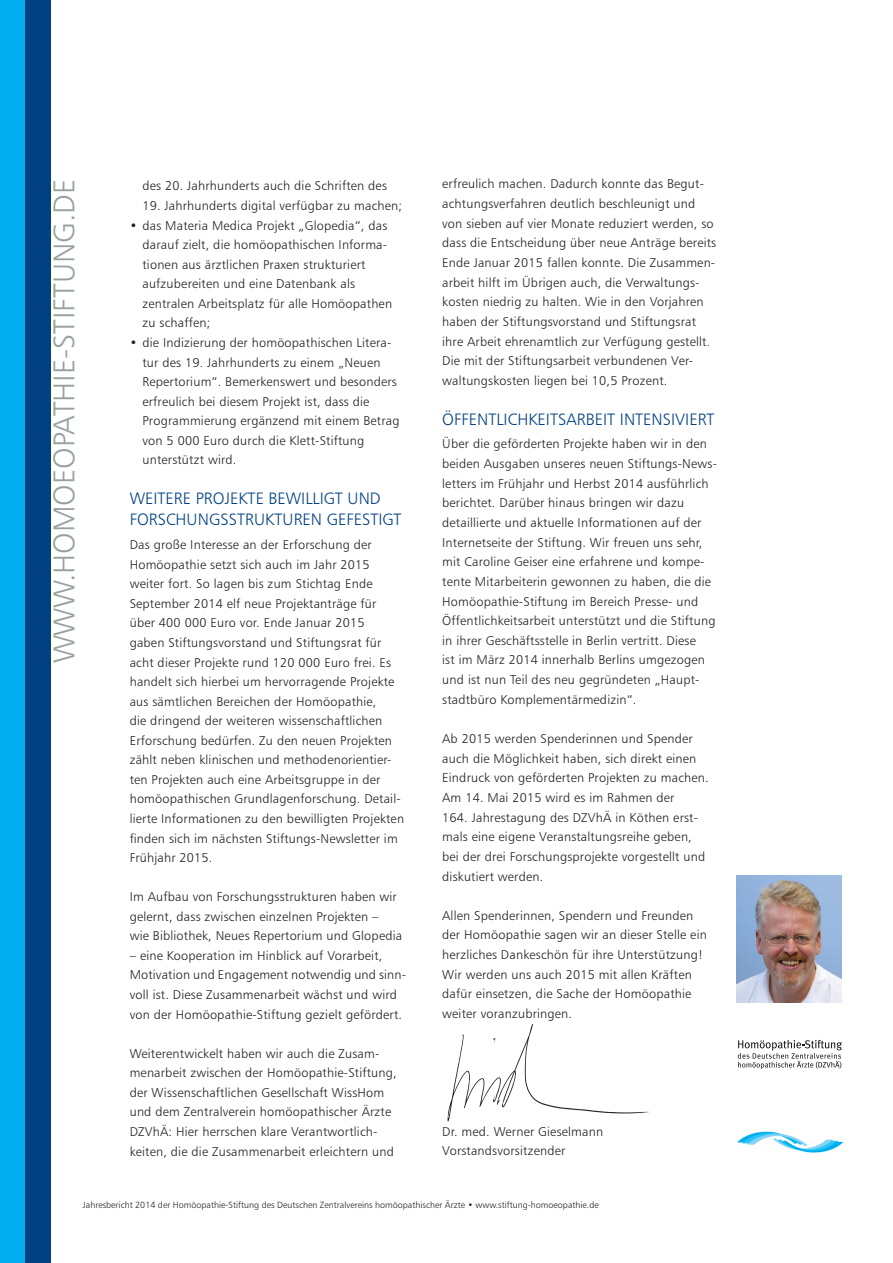
<style>
.page{position:relative;width:893px;height:1263px;background:#fff}
.page>*{position:absolute;margin:0;border:0;box-sizing:border-box;transform-origin:0 0}
.t1{font:30px "Humanist 777 BT Light B";color:#96a29c}
.t2{font:16.5px/21.6px "Humanist 777 BT Light B";color:#014081}
.t3{font:12.75px/19.5px "Humanist 777 BT Light B";letter-spacing:.015em;color:#231f20}
.t4{font:9px "Humanist 777 BT Light B";color:#231f20}
.s1{font-family:"Swiss 721 BT";font-weight:300}
</style>
<div class="page">
<img style="left:737px;top:1131px;width:107px;height:22px">
<svg style="left:738px;top:1040px;width:104px;height:29px"></svg>
<img style="left:737px;top:875px;width:105px;height:128px">
<div style="left:0;top:0;width:26px;height:1263px;background:#00aeef"></div>
<div style="left:26px;top:0;width:25px;height:1263px;background:#014081"></div>
<img style="left:447px;top:1024px;width:202px;height:98px">
<h1 class="t1" style="left:46px;top:663px;width:486px;rotate:-90deg">www.homoeopath ie-stiftung.de</h1>
<p class="t3" style="left:142px;top:176px;width:246px">des 20. Jahrhunderts auch die Schriften des</p>
<p class="t3" style="left:142px;top:196px;width:261px">19. Jahrhunderts digital verfügbar zu machen;</p>
<p class="t3" style="left:142px;top:215px;width:251px;text-indent:-13px">• das Materia Medica Projekt „Glopedia“, das darauf zielt, die homöopathischen I nforma&shy;tionen aus ärztlichen Praxen strukturiert aufzubereiten und eine Datenbank als zentralen Arbeitsplatz für alle Homöopathen zu schaffen;</p>
<p class="t3" style="left:142px;top:333px;width:259px;text-indent:-13px">• die Indizierung der homöopathischen Litera&shy;tur des 19. Jahrhunderts zu einem „Neuen Repertorium“. Bemerkenswert und besonders erfreulich bei diesem Projekt ist, dass die Programmierung ergänzend mit einem Betrag von 5 000 E uro durch die Klett-Stiftung unterstützt wird.</p>
<p class="t2" style="left:130px;top:487px;width:273px">Weitere Projekte bewilligt und<br>Forsch ungsstrukturen gefestigt</p>
<p class="t3" style="left:130px;top:535px;width:276px">Das große I nteresse an der E rforschung der Homöopathie setzt sich auch im Jahr 2015 weiter fort. So lagen bis zum Stichtag E nde September 2014 elf neue Projektanträge für über 400 000 Euro vor. Ende Januar 2015<br>gaben Stiftungsvorstand und Stiftungsrat für acht dieser Projekte rund 120 000 E uro frei. Es handelt sich hierbei um hervorragende Projekte aus sämtlichen Bereichen der Homöopathie,<br>die dringend der weiteren wissenschaftlichen<br>E rforschung bedürfen. Zu den neuen Projekten zählt neben klinischen und methodenorientier&shy;ten Projekten auch eine Arbeitsgruppe in der homöopathischen Grundlagenforschung. Detail&shy;lierte I nformationen zu den bewilligten Projekten finden sich im nächsten Stiftungs-Newsletter im Frühjahr 2015.</p>
<p class="t3" style="left:130px;top:887px;width:274px">I m Aufbau von Forschungsstrukturen haben wir gelernt, dass zwischen einzelnen Projekten <span class="s1">–<br></span>wie Bibliothek, Neues Repertorium und Glopedia</p>
<p class="t3" style="left:130px;top:945px;width:278px"><span class="s1">–</span> eine Kooperation im Hinblick auf Vorarbeit, Motivation und E ngagement notwendig und sinn&shy;voll ist. Diese Zusammenarbeit wächst und wird von der Homöopathie-Stiftung gezielt gefördert.</p>
<p class="t3" style="left:130px;top:1043px;width:269px">Weiterentwickelt haben wir auch die Zusam&shy;menarbeit zwischen der Homöopathie-Stiftung, der Wissenschaftlichen Gesellschaft WissHom und dem Zentralverein homöopathischer Ärzte DZVhÄ: Hier herrschen klare Verantwortlich&shy;keiten, die die Zusammenarbeit erleichtern und</p>
<p class="t3" style="left:442px;top:174px;width:276px">erfreulich machen. Dadurch konnte das Begut&shy;achtungsverfahren deutlich beschleunigt und von sieben auf vier Monate reduziert werden, so dass die E ntscheidung über neue Anträge bereits Ende Januar 2015 fallen konnte. Die Zusammen&shy;arbeit hilft im Übrigen auch, die Verwaltungs&shy;kosten niedrig zu halten. Wie in den Vorjahren haben der Stiftungsvorstand und Stiftungsrat ihre Arbeit ehrenamtlich zur Verfügung gestellt.<br>Die mit der Stiftungsarbeit verbundenen Ver&shy;waltungskosten liegen bei 10,5 Prozent.</p>
<p class="t2" style="left:442px;top:408px;width:274px">Öffentlich keitsarbeit intensiviert</p>
<p class="t3" style="left:442px;top:434px;width:276px">Über die geförderten Projekte haben wir in den beiden Ausgaben unseres neuen Stiftungs-N ews&shy;letters im Frühjahr und Herbst 2014 ausführlich berichtet. Darüber hinaus bringen wir dazu detaillierte und aktuelle I nformationen auf der<br>I nternetseite der Stiftung. Wir freuen uns sehr, mit Caroline Geiser eine erfahrene und kompe&shy;tente Mitarbeiterin gewonnen zu haben, die die Homöopathie-Stiftung im Bereich Presse- und Öffentlichkeitsarbeit unterstützt und die Stiftung in ihrer Geschäftsstelle in Berlin vertritt. Diese<br>ist im März 2014 innerhalb Berlins umgezogen und ist nun Teil des neu gegründeten „Haupt&shy;stadtbüro Komplementärmedizin“.</p>
<p class="t3" style="left:442px;top:728px;width:268px">Ab 2015 werden Spenderinnen und Spender auch die Möglichkeit haben, sich direkt einen<br>E indruck von geförderten Projekten zu machen.<br>Am 14. Mai 2015 wird es im Rahmen der<br>164. Jahrestagung des DZVhÄ in Köthen erst&shy;mals eine eigene Veranstaltungsreihe geben, bei der drei Forschungsprojekte vorgestellt und diskutiert werden.</p>
<p class="t3" style="left:442px;top:905px;width:266px">Allen Spenderinnen, Spendern und Freunden der Homöopathie sagen wir an dieser Stelle ein herzliches Dankeschön für ihre U nterstützung!<br>Wir werden uns auch 2015 mit allen Kräften dafür einsetzen, die Sache der Homöopathie weiter voranzubringen.</p>
<p class="t3" style="left:442px;top:1121px;width:162px">Dr. med. Werner Gieselmann<br>Vorstandsvorsitzender</p>
<p class="t4" style="left:83px;top:1199px;width:517px">Jahresbericht 2014 der Homöopathie-Stiftung des Deutschen Zentralvereins homöopathischer Ärzte • www.stiftung-homoeopathie.de</p>
</div>
